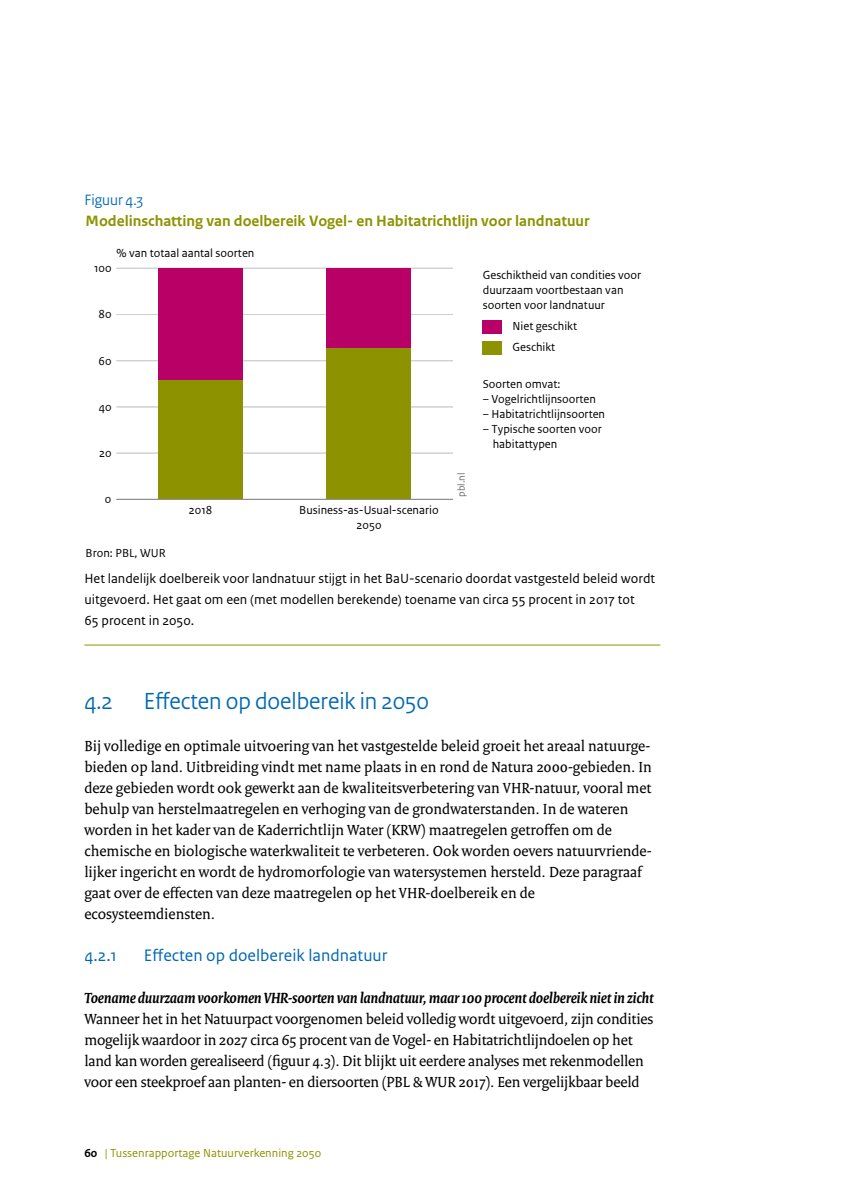
<style>
.page{position:relative;width:844px;height:1191px;background:#fff}
.page>*{position:absolute;margin:0;border:0;box-sizing:border-box;transform-origin:0 0}
.t1{font:24.5px "Rijksoverheid Sans Heading";color:#0068b3}
.t2{font:17.5px "Rijksoverheid Sans Text";color:#0068b3}
.t3{font:15.75px/21px "Rijksoverheid Serif";color:#000}
.t4{font:italic 700 15.75px "Rijksoverheid Serif";letter-spacing:-.01em;color:#000}
.t5{font:700 15.75px "Rijksoverheid Sans Text TT";color:#8d9300}
.t6{font:15.75px "Rijksoverheid Sans Heading";color:#0068b3}
.t7{font:14px/21px "Rijksoverheid Sans Text";color:#000}
.t8{font:12.25px/15px "Rijksoverheid Sans Text TT";color:#000}
.t9{font:12.25px "Rijksoverheid Sans Text";color:#8d9300}
.t10{font:10.5px "Rijksoverheid Sans Text TT";color:#6f6f6e}
.s1{font-weight:700;color:#000}
</style>
<div class="page">
<hr style="left:84px;top:644px;width:576px;height:1px;background:#8d9300">
<hr style="left:116px;top:453px;width:337px;height:1px;background:#cfd0d0">
<hr style="left:116px;top:406px;width:337px;height:1px;background:#cfd0d0">
<hr style="left:116px;top:360px;width:337px;height:1px;background:#cfd0d0">
<hr style="left:116px;top:314px;width:337px;height:1px;background:#cfd0d0">
<hr style="left:116px;top:268px;width:337px;height:1px;background:#cfd0d0">
<div style="left:158px;top:379px;width:84px;height:120px;background:#8d9300"></div>
<div style="left:327px;top:347px;width:84px;height:152px;background:#8d9300"></div>
<div style="left:158px;top:268px;width:84px;height:111px;background:#b90066"></div>
<div style="left:327px;top:268px;width:84px;height:79px;background:#b90066"></div>
<hr style="left:116px;top:499px;width:337px;height:1px;background:#878786">
<div style="left:482px;top:319px;width:20px;height:14px;background:#b90066"></div>
<div style="left:482px;top:341px;width:20px;height:14px;background:#8d9300"></div>
<p class="t6" style="left:84px;top:190px;width:60px">Figuur 4.3</p>
<p class="t5" style="left:86px;top:212px;width:505px">Modelinschatting van doelbereik Vogel- en Habitatrichtlijn voor landnatuur</p>
<p class="t8" style="left:116px;top:246px;width:139px">% van totaal aantal soorten</p>
<p class="t8" style="left:94px;top:261px;width:19px">100</p>
<p class="t8" style="left:99px;top:307px;width:15px">80</p>
<p class="t8" style="left:99px;top:353px;width:15px">60</p>
<p class="t8" style="left:99px;top:399px;width:14px">40</p>
<p class="t8" style="left:99px;top:446px;width:14px">20</p>
<p class="t8" style="left:105px;top:492px;width:8px">0</p>
<p class="t8" style="left:86px;top:546px;width:81px">Bron: PBL, WUR</p>
<p class="t8" style="left:189px;top:502px;width:25px">2018</p>
<p class="t8" style="left:299px;top:502px;width:141px;text-align:center">Business-as-Usual-scenario<br>2050</p>
<p class="t10" style="left:455px;top:497px;width:26px;rotate:-90deg">pbl.nl</p>
<p class="t8" style="left:482px;top:268px;width:160px">Geschiktheid van condities voor duurzaam voortbestaan van soorten voor landnatuur</p>
<p class="t8" style="left:512px;top:315px;width:66px;line-height:21.3px">Niet geschikt<br>Geschikt</p>
<p class="t8" style="left:482px;top:376px;width:79px">Soorten omvat:</p>
<p class="t8" style="left:482px;top:391px;width:115px">– Vogelrichtlijnsoorten</p>
<p class="t8" style="left:482px;top:406px;width:124px">– Habitatrichtlijnsoorten</p>
<p class="t8" style="left:492px;top:421px;width:110px;text-indent:-10px">– Typische soorten voor habitattypen</p>
<p class="t7" style="left:84px;top:568px;width:572px">Het landelijk doelbereik voor landnatuur stijgt in het BaU-scenario doordat vastgesteld beleid wordt uitgevoerd. Het gaat om een (met modellen berekende) toename van circa 55 procent in 2017 tot<br>65 procent in 2050.</p>
<h1 class="t1" style="left:84px;top:686px;width:30px">4.2</h1>
<h1 class="t1" style="left:144px;top:686px;width:286px">Effecten op doelbereik in 2050</h1>
<p class="t3" style="left:84px;top:735px;width:568px">Bij volledige en optimale uitvoering van het vastgestelde beleid groeit het areaal natuurge&shy;bieden op land. Uitbreiding vindt met name plaats in en rond de Natura 2000-gebieden. In deze gebieden wordt ook gewerkt aan de kwaliteitsverbetering van VHR-natuur, vooral met behulp van herstelmaatregelen en verhoging van de grondwaterstanden. In de wateren worden in het kader van de Kaderrichtlijn Water (KRW) maatregelen getroffen om de chemische en biologische waterkwaliteit te verbeteren. Ook worden oevers natuurvriende&shy;lijker ingericht en wordt de hydromorfologie van watersystemen hersteld. Deze paragraaf gaat over de effecten van deze maatregelen op het VHR-doelbereik en de ecosysteemdiensten.</p>
<p class="t2" style="left:84px;top:945px;width:34px">4.2.1</p>
<p class="t2" style="left:144px;top:945px;width:245px">Effecten op doelbereik landnatuur</p>
<p class="t4" style="left:84px;top:988px;width:570px">Toename duurzaam voorkomen VHR-soorten van landnatuur, maar 100 procent doelbereik niet in zicht</p>
<p class="t3" style="left:84px;top:1008px;width:570px">Wanneer het in het Natuurpact voorgenomen beleid volledig wordt uitgevoerd, zijn condities mogelijk waardoor in 2027 circa 65 procent van de Vogel- en Habitatrichtlijndoelen op het land kan worden gerealiseerd (figuur 4.3). Dit blijkt uit eerdere analyses met rekenmodellen voor een steekproef aan planten- en diersoorten (PBL &amp; WUR 2017). Een vergelijkbaar beeld</p>
<p class="t9" style="left:84px;top:1145px;width:238px"><span class="s1">60</span> | Tussenrapportage Natuurverkenning 2050</p>
</div>
